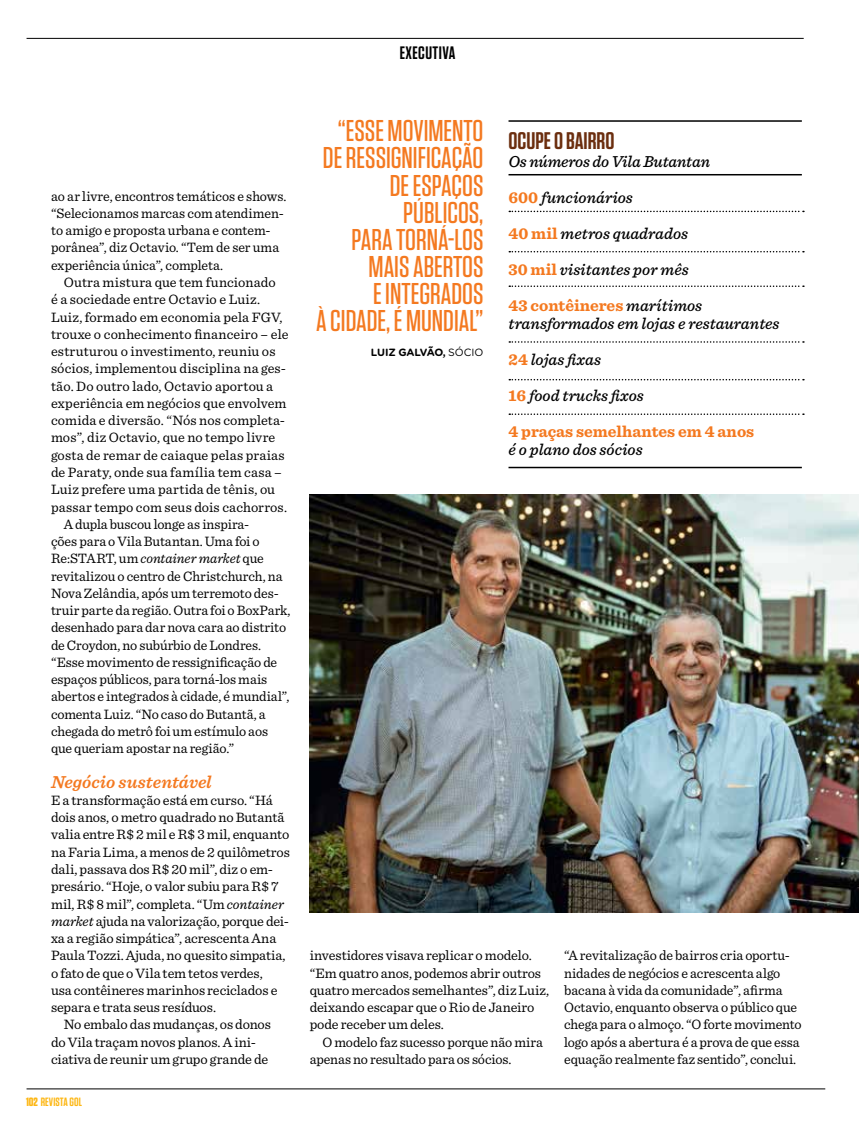
<style>
.page{position:relative;width:859px;height:1132px;background:#fff}
.page>*{position:absolute;margin:0;border:0;box-sizing:border-box;transform-origin:0 0}
.t1{font:500 30px "Tungsten";color:#f47920}
.t2{font:600 24px "Tungsten";color:#6b2e0f}
.t3{font:italic 600 18px "Sentinel";letter-spacing:-.005em;color:#f47920}
.t4{font:600 18px "Tungsten";color:#000}
.t5{font:italic 500 16.5px/36px "Sentinel";color:#000}
.t6{font:14.25px/17.2px "Sentinel";letter-spacing:-.005em;color:#000}
.t7{font:italic 14.25px "Sentinel";letter-spacing:-.01em;color:#000}
.t8{font:14.25px "Sentinel";letter-spacing:.015em;color:#000}
.t9{font:600 12px "Tungsten";letter-spacing:.01em;color:#fdb714}
.t10{font:700 10.5px "Gotham Rounded";letter-spacing:-.015em;color:#000}
.s1{font-style:normal}
.s2{font-style:italic}
.s3{font-weight:700}
.s4{font-weight:400}
.s5{font-weight:700;font-style:normal;color:#f47920}
</style>
<div class="page">
<hr style="left:27px;top:1088px;width:798px;height:1px;background:#000">
<hr style="left:27px;top:38px;width:777px;height:1px;background:#000">
<img style="left:310px;top:494px;width:549px;height:418px">
<hr style="left:508px;top:174px;width:294px;height:1px;background:#000">
<hr style="left:508px;top:466px;width:294px;height:2px;background:#000">
<svg style="left:509px;top:413px;width:295px;height:2px"></svg>
<hr style="left:508px;top:120px;width:294px;height:2px;background:#000">
<svg style="left:509px;top:210px;width:295px;height:2px"></svg>
<svg style="left:509px;top:251px;width:295px;height:1px"></svg>
<svg style="left:509px;top:285px;width:295px;height:2px"></svg>
<svg style="left:509px;top:341px;width:295px;height:1px"></svg>
<svg style="left:509px;top:379px;width:295px;height:1px"></svg>
<p class="t4" style="left:400px;top:43px;width:40px">EXECUTIVA</p>
<p class="t6" style="left:51px;top:186px;width:237px">ao ar livre, encontros temáticos e shows. “Selecionamos marcas com atendimen&shy;to amigo e proposta urbana e contem&shy;porânea”, diz Octavio. “Tem de ser uma experiência única”, completa.</p>
<p class="t8" style="left:64px;top:271px;width:213px">Outra mistura que tem funcionado</p>
<p class="t6" style="left:51px;top:290px;width:211px">é a sociedade entre Octavio e Luiz.</p>
<p class="t6" style="left:51px;top:307px;width:233px">Luiz, formado em economia pela FGV,</p>
<p class="t6" style="left:51px;top:324px;width:239px">trouxe o conhecimento financeiro – ele</p>
<p class="t6" style="left:51px;top:342px;width:226px">estruturou o investimento, reuniu os</p>
<p class="t6" style="left:51px;top:359px;width:237px">sócios, implementou disciplina na ges-</p>
<p class="t6" style="left:51px;top:376px;width:224px">tão. Do outro lado, Octavio aportou a</p>
<p class="t6" style="left:51px;top:393px;width:237px">experiência em negócios que envolvem</p>
<p class="t6" style="left:51px;top:411px;width:236px">comida e diversão. “Nós nos completa-</p>
<p class="t6" style="left:51px;top:428px;width:226px">mos”, diz Octavio, que no tempo livre</p>
<p class="t6" style="left:51px;top:445px;width:235px">gosta de remar de caiaque pelas praias</p>
<p class="t6" style="left:51px;top:462px;width:232px">de Paraty, onde sua família tem casa –</p>
<p class="t6" style="left:51px;top:480px;width:226px">Luiz prefere uma partida de tênis, ou</p>
<p class="t6" style="left:51px;top:497px;width:238px">passar tempo com seus dois cachorros.</p>
<p class="t6" style="left:64px;top:514px;width:187px">A dupla buscou longe as inspira-</p>
<p class="t6" style="left:51px;top:531px;width:210px">ções para o Vila Butantan. Uma foi o</p>
<p class="t7" style="left:51px;top:547px;width:214px"><span class="s1">Re:START, um</span> container market <span class="s1">que</span></p>
<p class="t6" style="left:51px;top:566px;width:233px">revitalizou o centro de Christchurch, na</p>
<p class="t6" style="left:51px;top:583px;width:229px">Nova Zelândia, após um terremoto des-</p>
<p class="t6" style="left:51px;top:600px;width:241px">truir parte da região. Outra foi o BoxPark,</p>
<p class="t6" style="left:51px;top:617px;width:237px">desenhado para dar nova cara ao distrito</p>
<p class="t6" style="left:51px;top:635px;width:212px">de Croydon, no subúrbio de Londres.</p>
<p class="t6" style="left:51px;top:652px;width:228px">“Esse movimento de ressignificação de</p>
<p class="t6" style="left:51px;top:669px;width:218px">espaços públicos, para torná-los mais</p>
<p class="t6" style="left:51px;top:687px;width:240px">abertos e integrados à cidade, é mundial”,</p>
<p class="t6" style="left:51px;top:704px;width:216px">comenta Luiz. “No caso do Butantã, a</p>
<p class="t6" style="left:51px;top:721px;width:219px">chegada do metrô foi um estímulo aos</p>
<p class="t6" style="left:51px;top:738px;width:185px">que queriam apostar na região.”</p>
<p class="t3" style="left:51px;top:767px;width:162px">Negócio sustentável</p>
<p class="t6" style="left:51px;top:790px;width:240px">E a transformação está em curso. “Há dois anos, o metro quadrado no Butantã valia entre R$ 2 mil e R$ 3 mil, enquanto na Faria Lima, a menos de 2 quilômetros dali, passava dos R$ 20 mil”, diz o em&shy;presário. “Hoje, o valor subiu para R$ 7 mil, R$ 8 mil”, completa. “Um <span class="s2">container market</span> ajuda na valorização, porque dei&shy;xa a região simpática”, acrescenta Ana Paula Tozzi. Ajuda, no quesito simpatia, o fato de que o Vila tem tetos verdes,<br>usa contêineres marinhos reciclados e separa e trata seus resíduos.</p>
<p class="t6" style="left:51px;top:1014px;width:221px;text-indent:13px">No embalo das mudanças, os donos do Vila traçam novos planos. A ini&shy;ciativa de reunir um grupo grande de</p>
<p class="t9" style="left:26px;top:1094px;width:58px"><span class="s3">102</span> REVISTA GOL</p>
<h1 class="t1" style="left:338px;top:115px;width:145px">“ESSE MOVIMENTO</h1>
<h1 class="t1" style="left:323px;top:142px;width:160px">DE RESSIGNIFICAÇÃO</h1>
<h1 class="t1" style="left:390px;top:169px;width:95px">DE ESPAÇOS</h1>
<h1 class="t1" style="left:403px;top:196px;width:82px">PÚBLICOS,</h1>
<h1 class="t1" style="left:352px;top:223px;width:133px">PARA TORNÁ-LOS</h1>
<h1 class="t1" style="left:369px;top:250px;width:116px">MAIS ABERTOS</h1>
<h1 class="t1" style="left:373px;top:277px;width:112px">EINTEGRADOS</h1>
<h1 class="t1" style="left:316px;top:304px;width:25px">À CIDADE</h1>
<h1 class="t1" style="left:386px;top:304px;width:99px">, É MUNDIAL”</h1>
<p class="t10" style="left:371px;top:344px;width:112px">LUIZ GALVÃO, <span class="s4">SÓCIO</span></p>
<h2 class="t2" style="left:508px;top:127px;width:75px">OCUPE O BAIRRO</h2>
<p class="t5" style="left:508px;top:142px;width:203px">Os números do Vila Butantan<br><span class="s5">600</span> funcionários<br><span class="s5">40 mil</span> metros quadrados<br><span class="s5">30 mil</span> visitantes por mês<br><span class="s5">43 contêineres</span> marítimos</p>
<p class="t5" style="left:508px;top:304px;width:273px">transformados em lojas e restaurantes<br><span class="s5">24</span> lojas fixas<br><span class="s5">16</span> food trucks fixos<br><span class="s5">4 praças semelhantes em 4 anos</span></p>
<p class="t5" style="left:508px;top:430px;width:136px">é o plano dos sócios</p>
<p class="t6" style="left:310px;top:945px;width:241px">investidores visava replicar o modelo. “Em quatro anos, podemos abrir outros quatro mercados semelhantes”, diz Luiz, deixando escapar que o Rio de Janeiro pode receber um deles.</p>
<p class="t6" style="left:310px;top:1031px;width:235px;text-indent:13px">O modelo faz sucesso porque não mira apenas no resultado para os sócios.</p>
<p class="t6" style="left:564px;top:945px;width:239px">“A revitalização de bairros cria oportu&shy;nidades de negócios e acrescenta algo bacana à vida da comunidade”, afirma Octavio, enquanto observa o público que chega para o almoço. “O forte movimento logo após a abertura é a prova de que essa equação realmente faz sentido”, conclui.</p>
</div>
